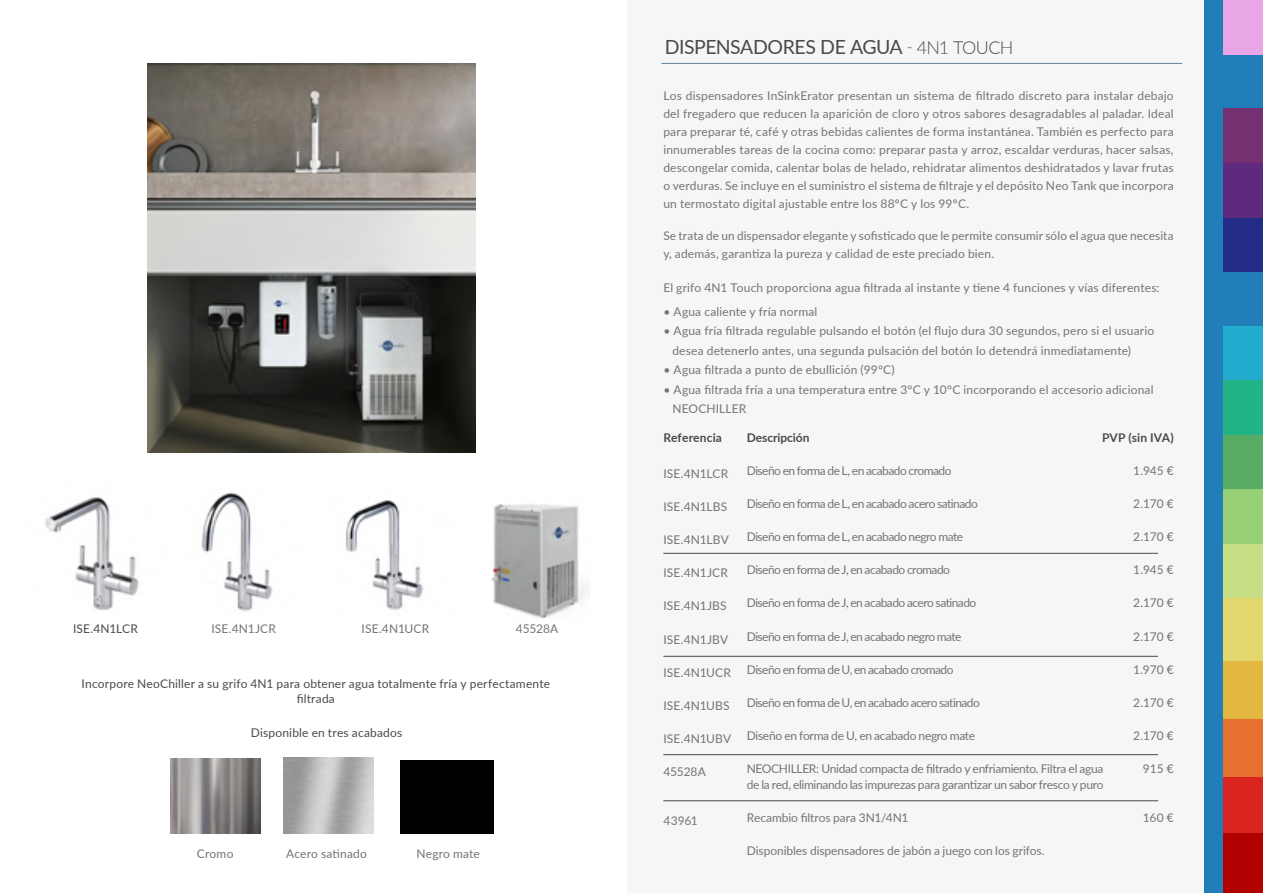
<style>
.page{position:relative;width:1263px;height:893px;background:#fff}
.page>*{position:absolute;margin:0;border:0;box-sizing:border-box;transform-origin:0 0}
.t1{font:19.5px "Lato";letter-spacing:-.025em;color:#4a4a49}
.t2{font:12px/18px "Lato";letter-spacing:.005em;color:#757474}
.t3{font:12px "Lato";letter-spacing:-.045em;color:#757474}
.t4{font:12px/16.5px "Lato";letter-spacing:-.025em;color:#757474}
.t5{font:12px/15px "Lato";letter-spacing:.015em;color:#4a4a49;text-align:center}
.t6{font:700 12px "Lato";letter-spacing:.005em;color:#4a4a49}
.s1{font-weight:300;font-size:18px}
</style>
<div class="page">
<div style="left:627px;top:0;width:636px;height:893px;background:#f5f6f6"></div>
<img style="left:201px;top:492px;width:72px;height:120px">
<img style="left:45px;top:497px;width:94px;height:114px">
<img style="left:345px;top:500px;width:79px;height:110px">
<img style="left:148px;top:64px;width:328px;height:389px">
<img style="left:170px;top:758px;width:90px;height:76px">
<div style="left:400px;top:760px;width:94px;height:74px;background:#000"></div>
<img style="left:492px;top:504px;width:95px;height:115px">
<hr style="left:662px;top:63px;width:520px;height:1px;background:#60839c">
<hr style="left:663px;top:553px;width:495px;height:1px;background:#4a4a49">
<hr style="left:663px;top:656px;width:495px;height:1px;background:#4a4a49">
<hr style="left:663px;top:754px;width:495px;height:1px;background:#4a4a49">
<hr style="left:663px;top:800px;width:495px;height:1px;background:#4a4a49">
<div style="left:1205px;top:0;width:58px;height:893px;background:#227eb8"></div>
<div style="left:1223px;top:0;width:40px;height:54px;background:#e9a6e7"></div>
<div style="left:1223px;top:775px;width:40px;height:59px;background:#db2320"></div>
<div style="left:1223px;top:833px;width:40px;height:60px;background:#b10000"></div>
<div style="left:1223px;top:217px;width:40px;height:55px;background:#222b85"></div>
<div style="left:1223px;top:718px;width:40px;height:58px;background:#e67030"></div>
<div style="left:1223px;top:326px;width:40px;height:55px;background:#22abcc"></div>
<div style="left:1223px;top:108px;width:40px;height:55px;background:#753071"></div>
<div style="left:1223px;top:380px;width:40px;height:55px;background:#22b487"></div>
<div style="left:1223px;top:435px;width:40px;height:54px;background:#57ac64"></div>
<div style="left:1223px;top:489px;width:40px;height:55px;background:#98d077"></div>
<div style="left:1223px;top:544px;width:40px;height:54px;background:#c7df84"></div>
<div style="left:1223px;top:163px;width:40px;height:54px;background:#5e297e"></div>
<div style="left:1223px;top:660px;width:40px;height:58px;background:#e4b740"></div>
<div style="left:1223px;top:598px;width:40px;height:62px;background:#e2d76f"></div>
<p class="t5" style="left:73px;top:621px;width:66px">ISE.4N1LCR</p>
<p class="t2" style="left:211px;top:619px;width:66px">ISE.4N1JCR</p>
<p class="t2" style="left:362px;top:619px;width:69px">ISE.4N1UCR</p>
<p class="t2" style="left:516px;top:619px;width:44px">45528A</p>
<p class="t5" style="left:82px;top:675px;width:470px">Incorpore NeoChiller a su grifo 4N1 para obtener agua totalmente fría y perfectamente filtrada</p>
<p class="t5" style="left:251px;top:724px;width:153px">Disponible en tres acabados</p>
<p class="t2" style="left:197px;top:844px;width:38px">Cromo</p>
<p class="t2" style="left:286px;top:844px;width:82px">Acero satinado</p>
<p class="t2" style="left:416px;top:844px;width:65px">Negro mate</p>
<h1 class="t1" style="left:665px;top:33px;width:350px">DISPENSADORES DE AGUA <span class="s1">- 4N1 TOUCH</span></h1>
<p class="t2" style="left:663px;top:87px;width:512px;text-align:justify">Los dispensadores InSinkErator presentan un sistema de filtrado discreto para instalar debajo del fregadero que reducen la aparición de cloro y otros sabores desagradables al paladar. Ideal para preparar té, café y otras bebidas calientes de forma instantánea. También es perfecto para innumerables tareas de la cocina como: preparar pasta y arroz, escaldar verduras, hacer salsas, descongelar comida, calentar bolas de helado, rehidratar alimentos deshidratados y lavar frutas o verduras. Se incluye en el suministro el sistema de filtraje y el depósito Neo Tank que incorpora un termostato digital ajustable entre los 88ºC y los 99ºC.</p>
<p class="t2" style="left:663px;top:226px;width:512px">Se trata de un dispensador elegante y sofisticado que le permite consumir sólo el agua que necesita y, además, garantiza la pureza y calidad de este preciado bien.</p>
<p class="t2" style="left:663px;top:278px;width:498px">El grifo 4N1 Touch proporciona agua filtrada al instante y tiene 4 funciones y vías diferentes:</p>
<p class="t2" style="left:663px;top:302px;width:155px">• Agua caliente y fría normal</p>
<p class="t2" style="left:672px;top:321px;width:483px;line-height:19.5px;text-indent:-9px">• Agua fría filtrada regulable pulsando el botón (el flujo dura 30 segundos, pero si el usuario desea detenerlo antes, una segunda pulsación del botón lo detendrá inmediatamente)</p>
<p class="t2" style="left:663px;top:360px;width:233px">• Agua filtrada a punto de ebullición (99°C)</p>
<p class="t2" style="left:672px;top:379px;width:483px;line-height:19.5px;text-indent:-9px">• Agua filtrada fría a una temperatura entre 3°C y 10°C incorporando el accesorio adicional<br>NEOCHILLER</p>
<p class="t6" style="left:663px;top:429px;width:60px">Referencia</p>
<p class="t2" style="left:663px;top:465px;width:66px">ISE.4N1LCR</p>
<p class="t2" style="left:663px;top:498px;width:65px">ISE.4N1LBS</p>
<p class="t2" style="left:663px;top:531px;width:67px">ISE.4N1LBV</p>
<p class="t2" style="left:663px;top:564px;width:66px">ISE.4N1JCR</p>
<p class="t2" style="left:663px;top:597px;width:65px">ISE.4N1JBS</p>
<p class="t2" style="left:663px;top:630px;width:66px">ISE.4N1JBV</p>
<p class="t2" style="left:663px;top:663px;width:69px">ISE.4N1UCR</p>
<p class="t2" style="left:663px;top:696px;width:68px">ISE.4N1UBS</p>
<p class="t2" style="left:663px;top:729px;width:69px">ISE.4N1UBV</p>
<p class="t2" style="left:663px;top:762px;width:44px">45528A</p>
<p class="t2" style="left:663px;top:811px;width:36px">43961</p>
<p class="t6" style="left:1102px;top:429px;width:73px">PVP (sin IVA)</p>
<p class="t2" style="left:1133px;top:462px;width:42px">1.945 €</p>
<p class="t2" style="left:1133px;top:495px;width:42px">2.170 €</p>
<p class="t2" style="left:1133px;top:528px;width:42px">2.170 €</p>
<p class="t2" style="left:1133px;top:561px;width:42px">1.945 €</p>
<p class="t2" style="left:1133px;top:594px;width:42px">2.170 €</p>
<p class="t2" style="left:1133px;top:627px;width:42px">2.170 €</p>
<p class="t2" style="left:1133px;top:660px;width:42px">1.970 €</p>
<p class="t2" style="left:1133px;top:693px;width:42px">2.170 €</p>
<p class="t2" style="left:1133px;top:726px;width:42px">2.170 €</p>
<p class="t2" style="left:1143px;top:759px;width:32px">915 €</p>
<p class="t6" style="left:747px;top:429px;width:64px">Descripción</p>
<p class="t3" style="left:747px;top:462px;width:206px">Diseño en forma de L, en acabado cromado</p>
<p class="t3" style="left:747px;top:495px;width:233px">Diseño en forma de L, en acabado acero satinado</p>
<p class="t3" style="left:747px;top:528px;width:218px">Diseño en forma de L, en acabado negro mate</p>
<p class="t3" style="left:747px;top:561px;width:205px">Diseño en forma de J, en acabado cromado</p>
<p class="t3" style="left:747px;top:594px;width:231px">Diseño en forma de J, en acabado acero satinado</p>
<p class="t3" style="left:747px;top:627px;width:216px">Diseño en forma de J, en acabado negro mate</p>
<p class="t3" style="left:747px;top:660px;width:208px">Diseño en forma de U, en acabado cromado</p>
<p class="t3" style="left:747px;top:693px;width:235px">Diseño en forma de U, en acabado acero satinado</p>
<p class="t4" style="left:747px;top:726px;width:230px">Diseño en forma de U, en acabado negro mate</p>
<p class="t4" style="left:747px;top:759px;width:358px">NEOCHILLER: Unidad compacta de filtrado y enfriamiento. Filtra el agua de la red, eliminando las impurezas para garantizar un sabor fresco y puro</p>
<p class="t2" style="left:747px;top:808px;width:163px">Recambio filtros para 3N1/4N1</p>
<p class="t2" style="left:747px;top:841px;width:299px">Disponibles dispensadores de jabón a juego con los grifos.</p>
<p class="t2" style="left:1143px;top:808px;width:33px">160 €</p>
</div>
